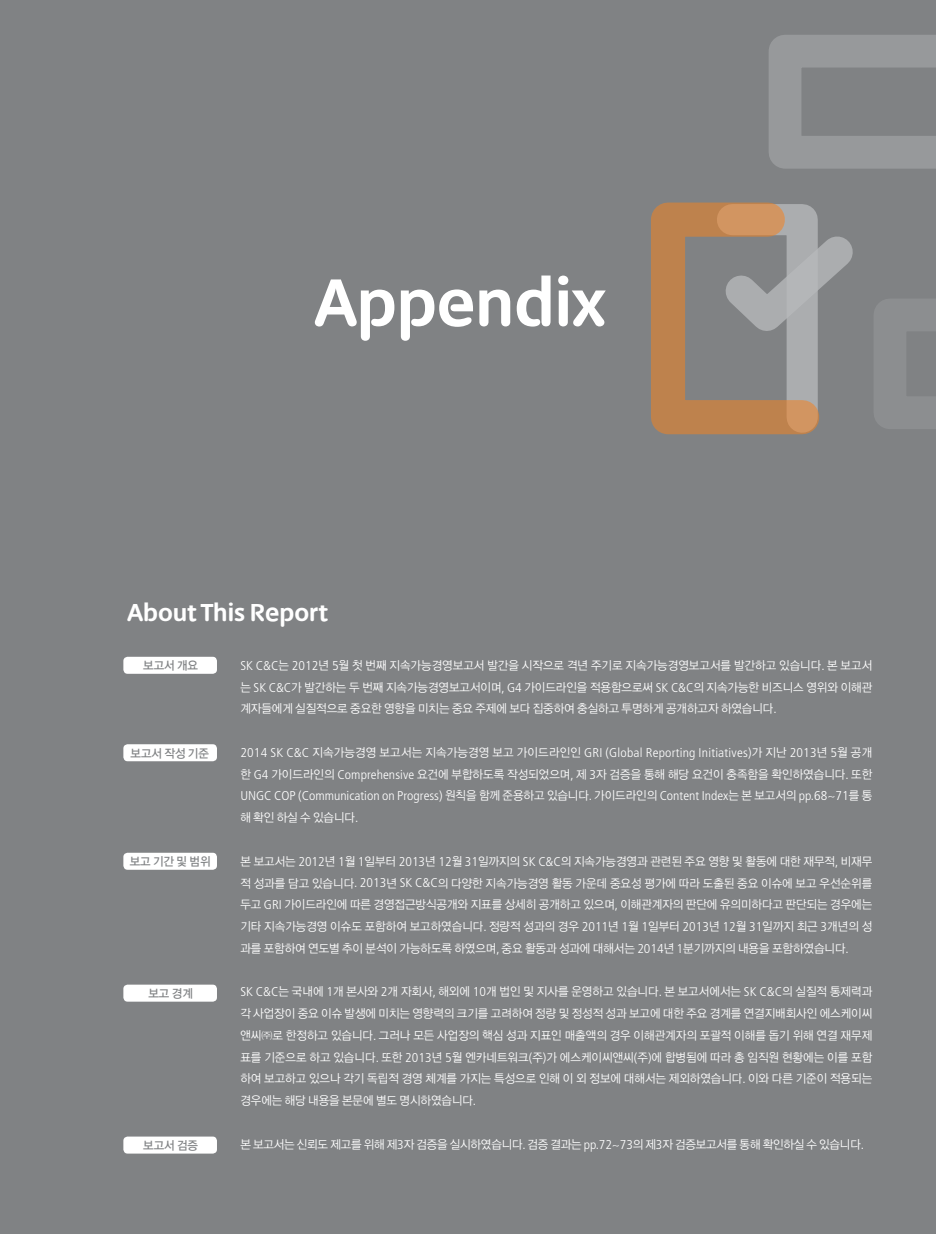
<style>
.page{position:relative;width:936px;height:1234px;background:#fff}
.page>*{position:absolute;margin:0;border:0;box-sizing:border-box;transform-origin:0 0}
.t1{font:700 64.5px "Moebius Korea";color:#fff}
.t2{font:700 24px "Moebius Korea";color:#fff}
.t3{font:300 condensed 12.75px "Frutiger LT Std";color:#fff;scale:1.07 1}
.t4{font:12px/21.8px "YDVYGO Std 12";color:#fff;text-align:justify;scale:.95 1}
.t5{font:12px "YDVYGO Std 13";color:#808284;scale:.95 1}
.t6{font:12px "YDVYGO Std 13";letter-spacing:.105em;color:#808284;scale:.95 1}
.s1{font-family:"Frutiger LT Std";font-weight:300;font-stretch:condensed;font-size:12.75px}
.s2{font-family:"YDVYGO Std 12";font-weight:400;font-stretch:normal;font-size:12px}
</style>
<div class="page">
<div style="left:0;top:0;width:935px;height:1233px;background:#808284"></div>
<div style="left:123px;top:656px;width:94px;height:17px;background:#fff;border-radius:4px"></div>
<div style="left:123px;top:744px;width:94px;height:17px;background:#fff;border-radius:4px"></div>
<div style="left:123px;top:852px;width:94px;height:17px;background:#fff;border-radius:4px"></div>
<div style="left:123px;top:984px;width:94px;height:17px;background:#fff;border-radius:4px"></div>
<div style="left:123px;top:1136px;width:94px;height:17px;background:#fff;border-radius:4px"></div>
<svg style="left:832px;top:236px;width:21px;height:42px"></svg>
<svg style="left:651px;top:202px;width:181px;height:233px"></svg>
<svg style="left:769px;top:35px;width:166px;height:134px"></svg>
<svg style="left:874px;top:299px;width:61px;height:130px"></svg>
<h1 class="t1" style="left:315px;top:270px;width:292px">Appendix</h1>
<h2 class="t2" style="left:128px;top:600px;width:201px">About This Report</h2>
<p class="t4" style="left:240px;top:654px;width:666px"><span class="s1">SK C&amp;C</span>는 <span class="s1">2012</span>년 <span class="s1">5</span>월 첫 번째 지속가능경영보고서 발간을 시작으로 격년 주기로 지속가능경영보고서를 발간하고 있습니다<span class="s1">.</span> 본 보고서 는 <span class="s1">SK C&amp;C</span>가 발간하는 두 번째 지속가능경영보고서이며<span class="s1">, G4</span> 가이드라인을 적용함으로써 <span class="s1">SK C&amp;C</span>의 지속가능한 비즈니스 영위와 이해관 계자들에게 실질적으로 중요한 영향을 미치는 중요 주제에 보다 집중하여 충실하고 투명하게 공개하고자 하였습니다<span class="s1">.</span></p>
<p class="t3" style="left:240px;top:745px;width:592px">2014 SK C&amp;C <span class="s2">지속가능경영 보고서는 지속가능경영 보고 가이드라인인</span> GRI (Global Reporting Initiatives)<span class="s2">가 지난</span> 2013<span class="s2">년</span> 5<span class="s2">월 공개</span></p>
<p class="t4" style="left:240px;top:763px;width:666px">한 <span class="s1">G4</span> 가이드라인의 <span class="s1">Comprehensive</span> 요건에 부합하도록 작성되었으며<span class="s1">,</span> 제 <span class="s1">3</span>자 검증을 통해 해당 요건이 충족함을 확인하였습니다<span class="s1">.</span> 또한</p>
<p class="t3" style="left:240px;top:788px;width:592px">UNGC COP (Communication on Progress) <span class="s2">원칙을 함께 준용하고 있습니다</span>. <span class="s2">가이드라인의</span> Content Index<span class="s2">는 본 보고서의</span> pp.68~71<span class="s2">를 통</span></p>
<p class="t4" style="left:240px;top:806px;width:126px">해 확인 하실 수 있습니다<span class="s1">.</span></p>
<p class="t4" style="left:240px;top:850px;width:666px">본 보고서는 <span class="s1">2012</span>년 <span class="s1">1</span>월 <span class="s1">1</span>일부터 <span class="s1">2013</span>년 <span class="s1">12</span>월 <span class="s1">31</span>일까지의 <span class="s1">SK C&amp;C</span>의 지속가능경영과 관련된 주요 영향 및 활동에 대한 재무적<span class="s1">,</span> 비재무 적 성과를 담고 있습니다<span class="s1">. 2013</span>년 <span class="s1">SK C&amp;C</span>의 다양한 지속가능경영 활동 가운데 중요성 평가에 따라 도출된 중요 이슈에 보고 우선순위를 두고 <span class="s1">GRI</span> 가이드라인에 따른 경영접근방식공개와 지표를 상세히 공개하고 있으며<span class="s1">,</span> 이해관계자의 판단에 유의미하다고 판단되는 경우에는 기타 지속가능경영 이슈도 포함하여 보고하였습니다<span class="s1">.</span> 정량적 성과의 경우 <span class="s1">2011</span>년 <span class="s1">1</span>월 <span class="s1">1</span>일부터 <span class="s1">2013</span>년 <span class="s1">12</span>월 <span class="s1">31</span>일까지 최근 <span class="s1">3</span>개년의 성 과를 포함하여 연도별 추이 분석이 가능하도록 하였으며<span class="s1">,</span> 중요 활동과 성과에 대해서는 <span class="s1">2014</span>년 <span class="s1">1</span>분기까지의 내용을 포함하였습니다<span class="s1">.</span></p>
<p class="t4" style="left:240px;top:980px;width:666px"><span class="s1">SK C&amp;C</span>는 국내에 <span class="s1">1</span>개 본사와 <span class="s1">2</span>개 자회사<span class="s1">,</span> 해외에 <span class="s1">10</span>개 법인 및 지사를 운영하고 있습니다<span class="s1">.</span> 본 보고서에서는 <span class="s1">SK C&amp;C</span>의 실질적 통제력과 각 사업장이 중요 이슈 발생에 미치는 영향력의 크기를 고려하여 정량 및 정성적 성과 보고에 대한 주요 경계를 연결지배회사인 에스케이씨 앤씨㈜로 한정하고 있습니다<span class="s1">.</span> 그러나 모든 사업장의 핵심 성과 지표인 매출액의 경우 이해관계자의 포괄적 이해를 돕기 위해 연결 재무제 표를 기준으로 하고 있습니다<span class="s1">.</span> 또한 <span class="s1">2013</span>년 <span class="s1">5</span>월 엔카네트워크<span class="s1">(</span>주<span class="s1">)</span>가 에스케이씨앤씨<span class="s1">(</span>주<span class="s1">)</span>에 합병됨에 따라 총 임직원 현황에는 이를 포함 하여 보고하고 있으나 각기 독립적 경영 체계를 가지는 특성으로 인해 이 외 정보에 대해서는 제외하였습니다<span class="s1">.</span> 이와 다른 기준이 적용되는 경우에는 해당 내용을 본문에 별도 명시하였습니다<span class="s1">.</span></p>
<p class="t4" style="left:240px;top:1133px;width:658px">본 보고서는 신뢰도 제고를 위해 제<span class="s1">3</span>자 검증을 실시하였습니다<span class="s1">.</span> 검증 결과는 <span class="s1">pp.72~73</span>의 제<span class="s1">3</span>자 검증보고서를 통해 확인하실 수 있습니다<span class="s1">.</span></p>
<p class="t5" style="left:143px;top:659px;width:59px">보고서 개요</p>
<p class="t5" style="left:131px;top:747px;width:84px">보고서 작성 기준</p>
<p class="t6" style="left:130px;top:855px;width:87px">보고기간및범위</p>
<p class="t5" style="left:148px;top:987px;width:48px">보고 경계</p>
<p class="t5" style="left:143px;top:1138px;width:59px">보고서 검증</p>
</div>
